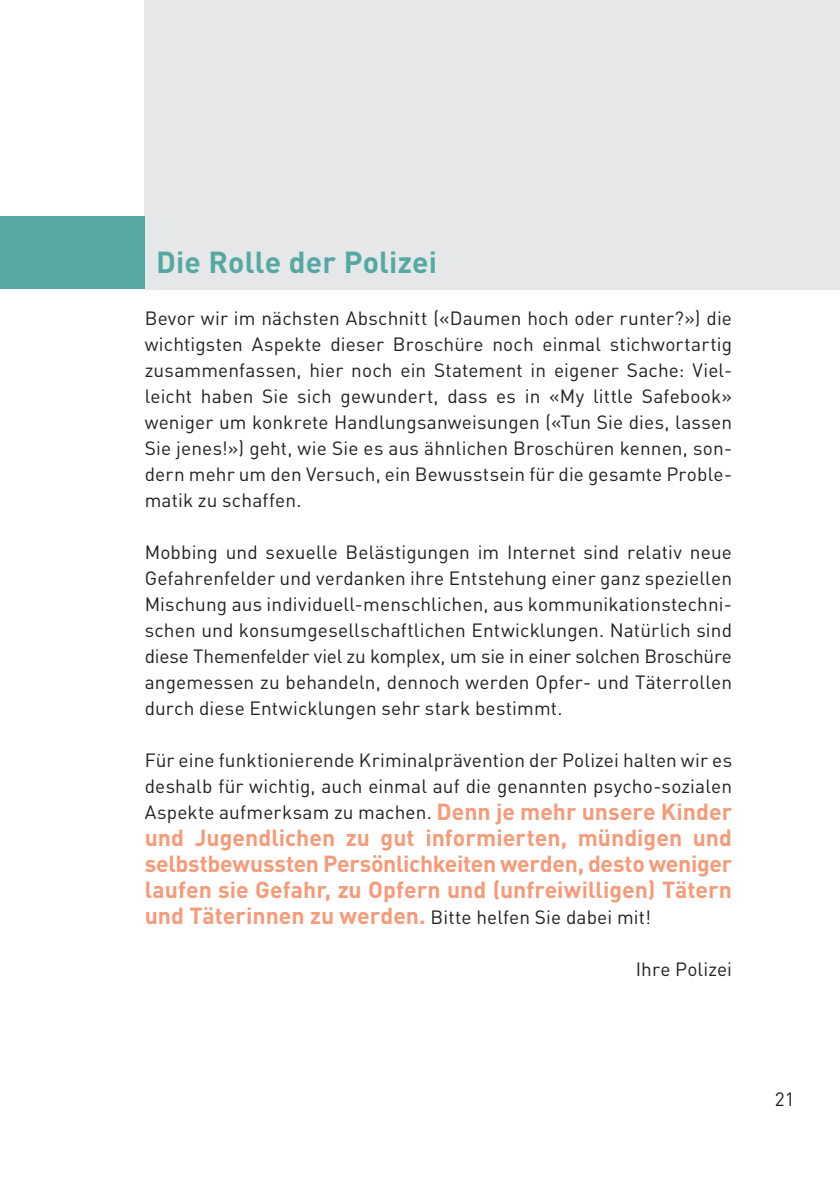
<style>
.page{position:relative;width:840px;height:1191px;background:#fff}
.page>*{position:absolute;margin:0;border:0;box-sizing:border-box;transform-origin:0 0}
.t1{font:700 30px "DIN";letter-spacing:.005em;color:#55a9a2}
.t2{font:700 23px/26px "DIN";color:#f69a78;text-align:justify}
.t3{font:19px/26px "DIN";letter-spacing:.01em;color:#231f20;text-align:justify}
.s1{font-weight:700;font-size:23px;color:#f69a78}
</style>
<div class="page">
<div style="left:145px;top:0;width:694px;height:289px;background:#e6e7e9"></div>
<div style="left:0;top:217px;width:145px;height:72px;background:#55a9a2"></div>
<h1 class="t1" style="left:156px;top:243px;width:282px">Die Rolle der Polizei</h1>
<p class="t3" style="left:145px;top:305px;width:588px">Bevor wir im nächsten Abschnitt («Daumen hoch oder runter?») die wichtigsten Aspekte dieser Broschüre noch einmal stichwortartig zusammenfassen, hier noch ein Statement in eigener Sache: Viel&shy;leicht haben Sie sich gewundert, dass es in «My little Safebook» weniger um konkrete Handlungsanweisungen («Tun Sie dies, lassen Sie jenes!») geht, wie Sie es aus ähnlichen Broschüren kennen, son&shy;dern mehr um den Versuch, ein Bewusstsein für die gesamte Proble&shy;matik zu schaffen.</p>
<p class="t3" style="left:145px;top:539px;width:588px">Mobbing und sexuelle Belästigungen im Internet sind relativ neue Gefahrenfelder und verdanken ihre Entstehung einer ganz speziellen Mischung aus individuell-menschlichen, aus kommunikationstechni&shy;schen und konsumgesellschaftlichen Entwicklungen. Natürlich sind diese Themenfelder viel zu komplex, um sie in einer solchen Broschü re angemessen zu behandeln, dennoch werden Opfer- und Täterrollen durch diese Entwicklungen sehr stark bestimmt.</p>
<p class="t3" style="left:145px;top:747px;width:588px">Für eine funktionierende Kriminalprävention der Polizei halten wir es deshalb für wichtig, auch einmal auf die genannten psycho-sozialen Aspekte aufmerksam zu machen. <span class="s1">Denn je mehr unsere Kinder</span></p>
<p class="t2" style="left:145px;top:823px;width:588px">und Jugendlichen zu gut informierten, mündigen und selbstbewussten Persönlichkeiten werden, desto weniger laufen sie Gefahr, zu Opfern und (unfreiwilligen) Tätern</p>
<p class="t3" style="left:145px;top:903px;width:507px"><span class="s1">und Täterinnen zu werden.</span> Bitte helfen Sie dabei mit!</p>
<p class="t3" style="left:635px;top:955px;width:98px">Ihre Polizei</p>
<p class="t3" style="left:774px;top:1085px;width:21px">21</p>
</div>
